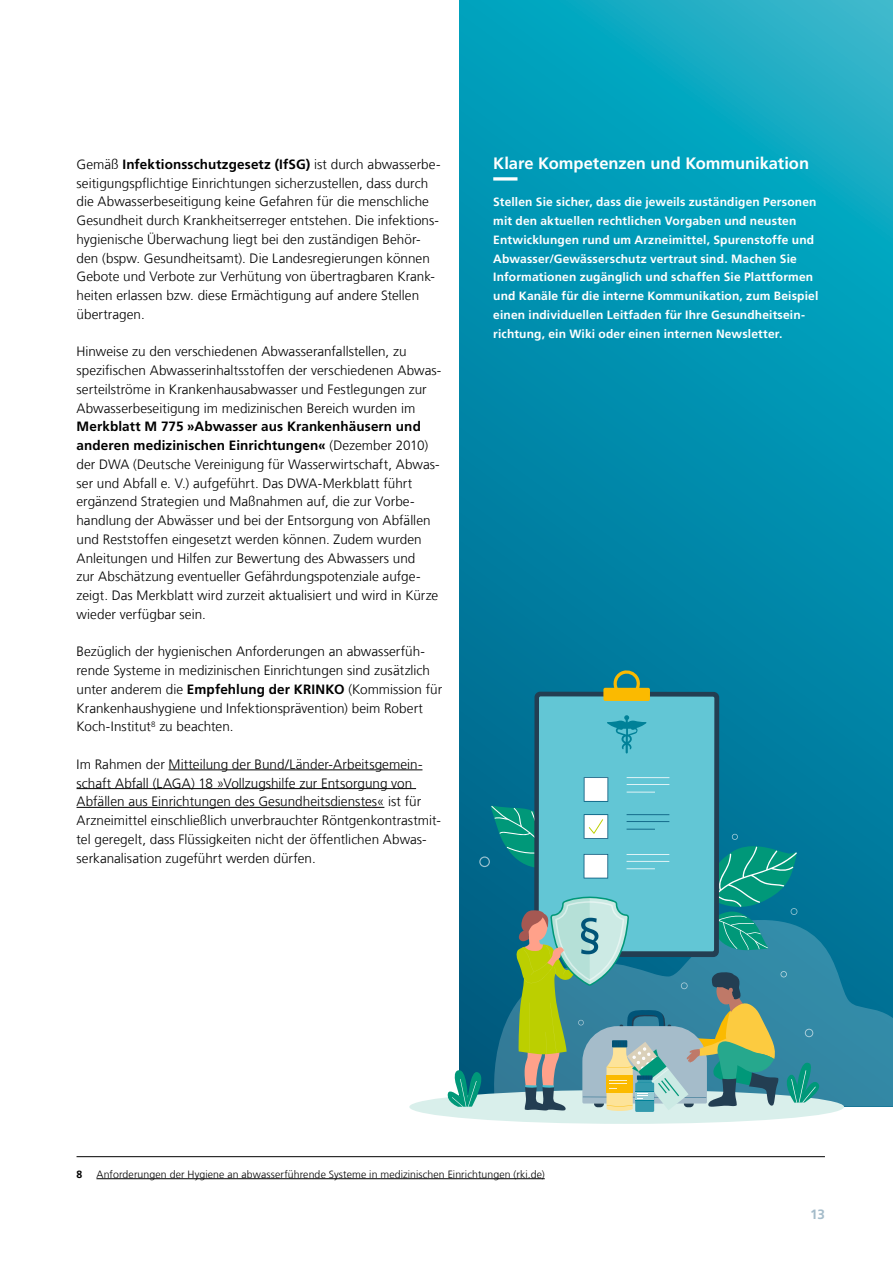
<style>
.page{position:relative;width:893px;height:1263px;background:#fff}
.page>*{position:absolute;margin:0;border:0;box-sizing:border-box;transform-origin:0 0}
.t1{font:700 16.5px "Frutiger LT Com";color:#fff}
.t2{font:300 13.5px/18.8px "Frutiger LT Com";letter-spacing:.005em;color:#000}
.t3{font:700 13.5px "Frutiger LT Com";color:#a5bcca}
.t4{font:700 12px/18.8px "Frutiger LT Com";letter-spacing:.015em;color:#fff}
.t5{font:300 10.5px "Frutiger LT Com";letter-spacing:.01em;color:#000}
.t6{font:700 10.5px "Frutiger LT Com";color:#000}
.s1{font-weight:700}
</style>
<div class="page">
<svg style="left:459px;top:0;width:434px;height:920px;background:#0392b0"></svg>
<hr style="left:169px;top:769px;width:253px;height:1px;background:#000">
<hr style="left:77px;top:788px;width:339px;height:1px;background:#000">
<hr style="left:77px;top:807px;width:307px;height:1px;background:#000">
<hr style="left:77px;top:1156px;width:748px;height:1px;background:#000">
<hr style="left:96px;top:1178px;width:449px;height:1px;background:#000">
<svg style="left:493px;top:177px;width:330px;height:4px"></svg>
<svg style="left:826px;top:920px;width:67px;height:186px;background:#1d7f9f"></svg>
<div style="left:409px;top:1090px;width:435px;height:34px;background:#d9efeb;border-radius:50%"></div>
<div style="left:534px;top:692px;width:185px;height:265px;background:#233e52;border-radius:6px"></div>
<div style="left:539px;top:696px;width:175px;height:255px;background:#62c6d5;border-radius:2px"></div>
<svg style="left:603px;top:669px;width:47px;height:32px;background:#7e9a4e"></svg>
<svg style="left:607px;top:715px;width:40px;height:38px"></svg>
<svg style="left:446px;top:777px;width:380px;height:335px"></svg>
<p class="t2" style="left:77px;top:155px;width:366px">Gemäß <span class="s1">Infektionsschutzgesetz (IfSG)</span> ist durch abwasserbe&shy;seitigungspflichtige Einrichtungen sicherzustellen, dass durch die Abwasserbeseitigung keine Gefahren für die menschliche Gesundheit durch Krankheitserreger entstehen. Die infektions&shy;hygienische Überwachung liegt bei den zuständigen Behör&shy;den (bspw. Gesundheitsamt). Die Landesregierungen können Gebote und Verbote zur Verhütung von übertragbaren Krank&shy;heiten erlassen bzw. diese Ermächtigung auf andere Stellen übertragen.</p>
<p class="t2" style="left:77px;top:342px;width:366px">Hinweise zu den verschiedenen Abwasseranfallstellen, zu spezifischen Abwasserinhaltsstoffen der verschiedenen Abwas&shy;serteilströme in Krankenhausabwasser und Festlegungen zur Abwasserbeseitigung im medizinischen Bereich wurden im</p>
<p class="t2" style="left:77px;top:417px;width:365px"><span class="s1">Merkblatt M 775 »Abwasser aus Krankenhäusern und anderen medizinischen Einrichtungen«</span> (Dezember 2010) der DWA (Deutsche Vereinigung für Wasserwirtschaft, Abwas&shy;ser und Abfall e. V.) aufgeführt. Das DWA-Merkblatt führt ergänzend Strategien und Maßnahmen auf, die zur Vorbe&shy;handlung der Abwässer und bei der Entsorgung von Abfällen und Reststoffen eingesetzt werden können. Zudem wurden Anleitungen und Hilfen zur Bewertung des Abwassers und<br>zur Abschätzung eventueller Gefährdungspotenziale aufge&shy;zeigt. Das Merkblatt wird zurzeit aktualisiert und wird in Kürze wieder verfügbar sein.</p>
<p class="t2" style="left:77px;top:642px;width:367px">Bezüglich der hygienischen Anforderungen an abwasserfüh&shy;rende Systeme in medizinischen Einrichtungen sind zusätzlich unter anderem die <span class="s1">Empfehlung der KRINKO</span> (Kommission für Krankenhaushygiene und Infektionsprävention) beim Robert Koch-Institut<sup>8</sup> zu beachten.</p>
<p class="t2" style="left:77px;top:755px;width:366px">Im Rahmen der Mitteilung der Bund/Länder-Arbeitsgemein&shy;schaft Abfall (LAGA) 18 »Vollzugshilfe zur Entsorgung von Abfällen aus Einrichtungen des Gesundheitsdienstes« ist für Arzneimittel einschließlich unverbrauchter Röntgenkontrastmit&shy;tel geregelt, dass Flüssigkeiten nicht der öffentlichen Abwas&shy;serkanalisation zugeführt werden dürfen.</p>
<p class="t1" style="left:493px;top:153px;width:317px">Klare Kompetenzen und Kommunikation</p>
<p class="t4" style="left:493px;top:193px;width:327px">Stellen Sie sicher, dass die jeweils zuständigen Personen mit den aktuellen rechtlichen Vorgaben und neusten Entwicklungen rund um Arzneimittel, Spurenstoffe und Abwasser/Gewässerschutz vertraut sind. Machen Sie Informationen zugänglich und schaffen Sie Plattformen und Kanäle für die interne Kommunikation, zum Beispiel einen individuellen Leitfaden für Ihre Gesundheitsein&shy;richtung, ein Wiki oder einen internen Newsletter.</p>
<p class="t6" style="left:77px;top:1168px;width:7px">8</p>
<p class="t5" style="left:96px;top:1168px;width:450px">Anforderungen der Hygiene an abwasserführende Systeme in medizinischen Einrichtungen (rki.de)</p>
<p class="t3" style="left:810px;top:1207px;width:16px">13</p>
</div>
